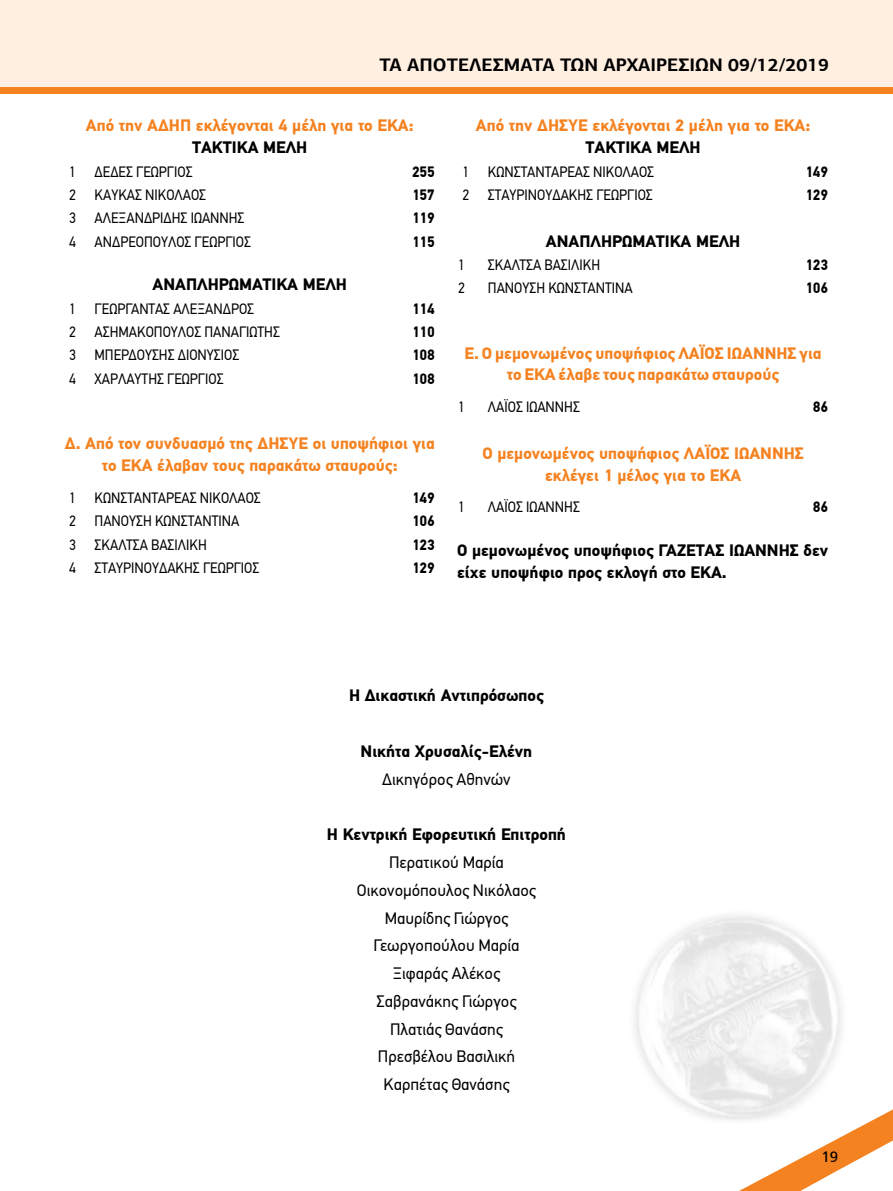
<style>
.page{position:relative;width:893px;height:1191px;background:#fff}
.page>*{position:absolute;margin:0;border:0;box-sizing:border-box;transform-origin:0 0}
.t1{font:700 18.15px "PF Agora Sans Pro";color:#000}
.t2{font:700 16.5px/21.8px "PF Din Text Pro";color:#f58220;text-align:center}
.t3{font:700 16.5px/21.8px "PF Din Text Pro";color:#000}
.t4{font:16.5px/27.8px "PF Din Text Pro";color:#000;text-align:center}
.t5{font:15px "PF Din Text Pro";color:#000;scale:.92 1}
.t6{font:700 15px "PF Din Text Pro";color:#000;scale:.92 1}
.t7{font:15px "PF Catalog";color:#000}
</style>
<div class="page">
<div style="left:0;top:0;width:893px;height:87px;background:#ffefe1"></div>
<svg style="left:739px;top:1109px;width:154px;height:82px"></svg>
<div style="left:0;top:87px;width:893px;height:6px;background:#f58220"></div>
<img style="left:634px;top:914px;width:235px;height:247px">
<p class="t1" style="left:379px;top:53px;width:451px">ΤΑ ΑΠΟΤΕΛΕΣΜΑΤΑ ΤΩΝ ΑΡΧΑΙΡΕΣΙΩΝ 09/12/2019</p>
<p class="t2" style="left:86px;top:115px;width:329px">Από την ΑΔΗΠ εκλέγονται 4 μέλη για το ΕΚΑ:</p>
<p class="t3" style="left:192px;top:137px;width:117px">ΤΑΚΤΙΚΑ ΜΕΛΗ</p>
<p class="t5" style="left:69px;top:163px;width:136px">1 ΔΕΔΕΣ ΓΕΩΡΓΙΟΣ</p>
<p class="t6" style="left:412px;top:162px;width:26px">255</p>
<p class="t5" style="left:69px;top:186px;width:151px">2 ΚΑΥΚΑΣ ΝΙΚΟΛΑΟΣ</p>
<p class="t6" style="left:412px;top:186px;width:26px">157</p>
<p class="t5" style="left:69px;top:209px;width:192px">3 ΑΛΕΞΑΝΔΡΙΔΗΣ ΙΩΑΝΝΗΣ</p>
<p class="t6" style="left:412px;top:209px;width:26px">119</p>
<p class="t5" style="left:69px;top:233px;width:199px">4 ΑΝΔΡΕΟΠΟΥΛΟΣ ΓΕΩΡΓΙΟΣ</p>
<p class="t6" style="left:412px;top:232px;width:26px">115</p>
<p class="t3" style="left:153px;top:274px;width:196px">ΑΝΑΠΛΗΡΩΜΑΤΙΚΑ ΜΕΛΗ</p>
<p class="t5" style="left:69px;top:300px;width:203px">1 ΓΕΩΡΓΑΝΤΑΣ ΑΛΕΞΑΝΔΡΟΣ</p>
<p class="t6" style="left:412px;top:299px;width:26px">114</p>
<p class="t5" style="left:69px;top:323px;width:231px">2 ΑΣΗΜΑΚΟΠΟΥΛΟΣ ΠΑΝΑΓΙΩΤΗΣ</p>
<p class="t6" style="left:412px;top:323px;width:26px">110</p>
<p class="t5" style="left:69px;top:346px;width:187px">3 ΜΠΕΡΔΟΥΣΗΣ ΔΙΟΝΥΣΙΟΣ</p>
<p class="t6" style="left:412px;top:346px;width:26px">108</p>
<p class="t5" style="left:69px;top:370px;width:169px">4 ΧΑΡΛΑΥΤΗΣ ΓΕΩΡΓΙΟΣ</p>
<p class="t6" style="left:412px;top:369px;width:26px">108</p>
<p class="t2" style="left:65px;top:433px;width:372px">Δ. Από τον συνδυασμό της ΔΗΣΥΕ οι υποψήφιοι για το ΕΚΑ έλαβαν τους παρακάτω σταυρούς:</p>
<p class="t5" style="left:69px;top:489px;width:210px">1 ΚΩΝΣΤΑΝΤΑΡΕΑΣ ΝΙΚΟΛΑΟΣ</p>
<p class="t6" style="left:412px;top:488px;width:26px">149</p>
<p class="t5" style="left:69px;top:512px;width:187px">2 ΠΑΝΟΥΣΗ ΚΩΝΣΤΑΝΤΙΝΑ</p>
<p class="t6" style="left:412px;top:512px;width:26px">106</p>
<p class="t5" style="left:69px;top:535px;width:151px">3 ΣΚΑΛΤΣΑ ΒΑΣΙΛΙΚΗ</p>
<p class="t6" style="left:412px;top:535px;width:26px">123</p>
<p class="t5" style="left:69px;top:559px;width:208px">4 ΣΤΑΥΡΙΝΟΥΔΑΚΗΣ ΓΕΩΡΓΙΟΣ</p>
<p class="t6" style="left:412px;top:558px;width:26px">129</p>
<p class="t2" style="left:476px;top:115px;width:336px">Από την ΔΗΣΥΕ εκλέγονται 2 μέλη για το ΕΚΑ:</p>
<p class="t3" style="left:586px;top:137px;width:117px">ΤΑΚΤΙΚΑ ΜΕΛΗ</p>
<p class="t5" style="left:462px;top:163px;width:210px">1 ΚΩΝΣΤΑΝΤΑΡΕΑΣ ΝΙΚΟΛΑΟΣ</p>
<p class="t6" style="left:805px;top:162px;width:26px">149</p>
<p class="t5" style="left:462px;top:186px;width:208px">2 ΣΤΑΥΡΙΝΟΥΔΑΚΗΣ ΓΕΩΡΓΙΟΣ</p>
<p class="t6" style="left:805px;top:186px;width:26px">129</p>
<p class="t3" style="left:546px;top:230px;width:196px">ΑΝΑΠΛΗΡΩΜΑΤΙΚΑ ΜΕΛΗ</p>
<p class="t5" style="left:458px;top:256px;width:9px">1</p>
<p class="t5" style="left:488px;top:256px;width:123px">ΣΚΑΛΤΣΑ ΒΑΣΙΛΙΚΗ</p>
<p class="t6" style="left:805px;top:255px;width:26px">123</p>
<p class="t5" style="left:458px;top:279px;width:9px">2</p>
<p class="t5" style="left:488px;top:279px;width:159px">ΠΑΝΟΥΣΗ ΚΩΝΣΤΑΝΤΙΝΑ</p>
<p class="t6" style="left:805px;top:279px;width:26px">106</p>
<p class="t2" style="left:465px;top:342px;width:359px">Ε. Ο μεμονωμένος υποψήφιος ΛΑΪΟΣ ΙΩΑΝΝΗΣ για το ΕΚΑ έλαβε τους παρακάτω σταυρούς</p>
<p class="t5" style="left:458px;top:398px;width:9px">1</p>
<p class="t5" style="left:488px;top:398px;width:102px">ΛΑΪΟΣ ΙΩΑΝΝΗΣ</p>
<p class="t6" style="left:813px;top:398px;width:18px">86</p>
<p class="t2" style="left:482px;top:442px;width:323px">Ο μεμονωμένος υποψήφιος ΛΑΪΟΣ ΙΩΑΝΝΗΣ εκλέγει 1 μέλος για το ΕΚΑ</p>
<p class="t5" style="left:458px;top:498px;width:9px">1</p>
<p class="t5" style="left:488px;top:498px;width:102px">ΛΑΪΟΣ ΙΩΑΝΝΗΣ</p>
<p class="t6" style="left:813px;top:498px;width:18px">86</p>
<p class="t3" style="left:457px;top:540px;width:373px">Ο μεμονωμένος υποψήφιος ΓΑΖΕΤΑΣ ΙΩΑΝΝΗΣ δεν είχε υποψήφιο προς εκλογή στο ΕΚΑ.</p>
<p class="t3" style="left:349px;top:685px;width:196px">Η Δικαστική Αντιπρόσωπος</p>
<p class="t3" style="left:361px;top:741px;width:173px">Νικήτα Χρυσαλίς-Ελένη</p>
<p class="t4" style="left:382px;top:765px;width:130px">Δικηγόρος Αθηνών</p>
<p class="t3" style="left:327px;top:824px;width:241px">Η Κεντρική Εφορευτική Επιτροπή</p>
<p class="t4" style="left:357px;top:848px;width:181px">Περατικού Μαρία<br>Οικονομόπουλος Νικόλαος<br>Μαυρίδης Γιώργος<br>Γεωργοπούλου Μαρία<br>Ξιφαράς Αλέκος<br>Σαβρανάκης Γιώργος<br>Πλατιάς Θανάσης<br>Πρεσβέλου Βασιλική<br>Καρπέτας Θανάσης</p>
<p class="t7" style="left:821px;top:1147px;width:18px">19</p>
</div>
